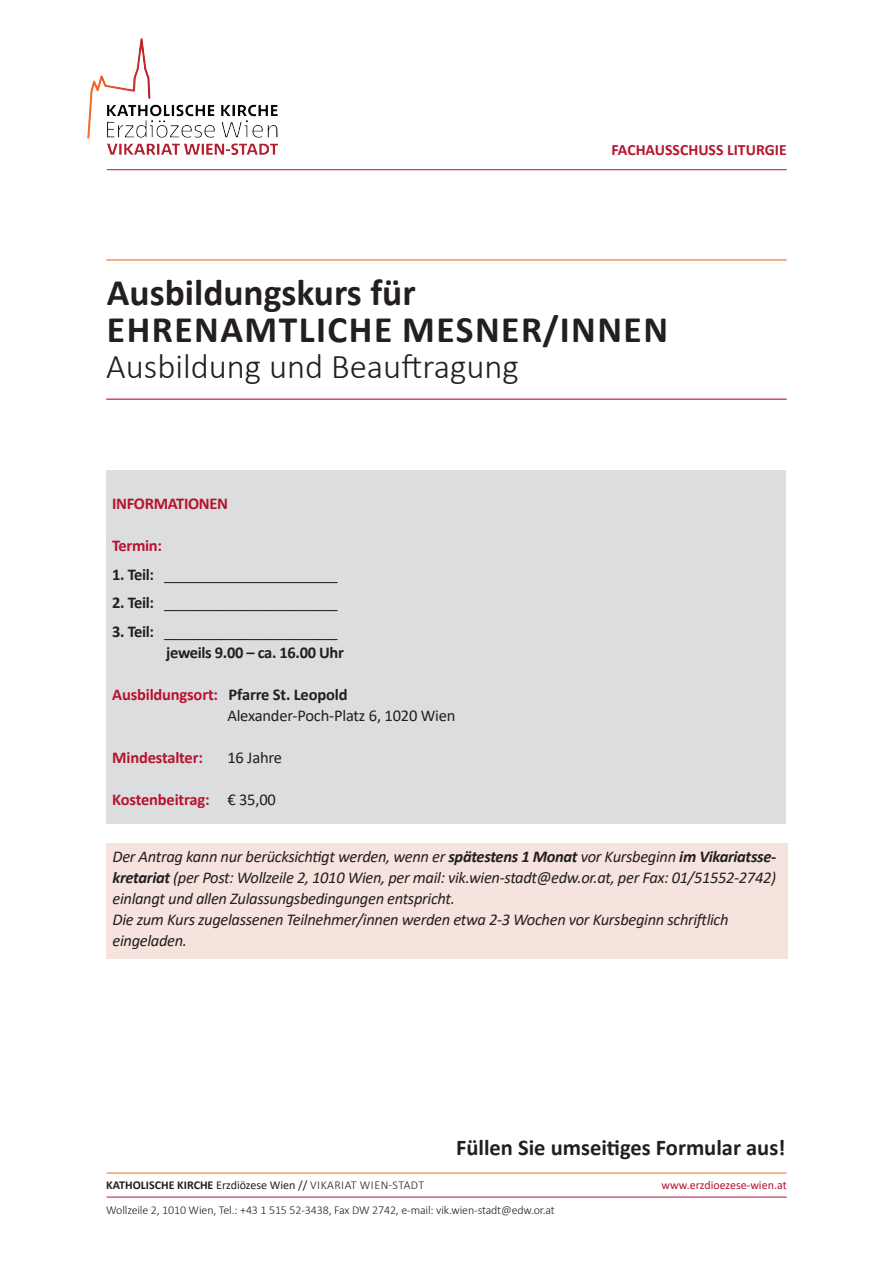
<style>
.page{position:relative;width:893px;height:1263px;background:#fff}
.page>*{position:absolute;margin:0;border:0;box-sizing:border-box;transform-origin:0 0}
.t1{font:700 37.5px/37.5px "Calibri";letter-spacing:.035em;color:#231f20}
.t2{font:300 34.8px "Calibri";color:#231f20}
.t3{font:700 22.5px "Calibri";color:#231f20}
.t4{font:italic 16.5px/21px "Calibri";letter-spacing:-.02em;color:#231f20}
.t5{font:16.5px/21px "Calibri";letter-spacing:-.01em;color:#231f20}
.t6{font:700 16.5px "Calibri";letter-spacing:-.02em;color:#b7132f}
.t7{font:700 16.5px/21px "Calibri";letter-spacing:-.02em;color:#231f20}
.t8{font:700 15.75px "Calibri";color:#b7132f}
.t9{font:300 12px "Calibri";letter-spacing:-.01em;color:#231f20}
.t10{font:300 12px "Calibri";letter-spacing:.04em;color:#231f20}
.t11{font:12px "Calibri";color:#b7132f}
.s1{font-weight:700}
.s2{font-weight:400}
.s3{font-weight:700;color:#b7132f}
.s4{font-weight:400;color:#231f20}
</style>
<div class="page">
<hr style="left:107px;top:1197px;width:680px;height:1px;background:#b7132f">
<hr style="left:107px;top:1173px;width:680px;height:1px;background:#f36e21">
<hr style="left:107px;top:169px;width:680px;height:1px;background:#b7132f">
<div style="left:106px;top:470px;width:680px;height:353px;background:#dcdddf"></div>
<hr style="left:106px;top:399px;width:681px;height:1px;background:#b7132f">
<hr style="left:106px;top:259px;width:681px;height:1px;background:#f36e21">
<div style="left:106px;top:843px;width:681px;height:116px;background:#f6e3dd"></div>
<img style="left:88px;top:38px;width:190px;height:117px">
<p class="t8" style="left:612px;top:139px;width:177px">FACHAUSSCHUSS LITURGIE</p>
<h1 class="t1" style="left:107px;top:273px;width:489px">Ausbildungskurs für<br>EHRENAMTLICHE MESNER/Innen</h1>
<h2 class="t2" style="left:106px;top:345px;width:414px">Ausbildung und Beauftragung</h2>
<p class="t6" style="left:112px;top:492px;width:117px">INFORMATIONEN</p>
<p class="t6" style="left:112px;top:534px;width:51px">Termin:</p>
<p class="t5" style="left:112px;top:564px;width:227px"><span class="s1">1. Teil:</span> ______________________</p>
<p class="t5" style="left:112px;top:592px;width:227px"><span class="s1">2. Teil:</span> ______________________</p>
<p class="t7" style="left:166px;top:621px;width:179px;text-indent:-54px">3. Teil: <span class="s2">______________________ </span>jeweils 9.00 – ca. 16.00 Uhr</p>
<p class="t5" style="left:227px;top:684px;width:230px;text-indent:-115px"><span class="s3">Ausbildungsort:</span> <span class="s1">Pfarre St. Leopold<br></span>Alexander-Poch-Platz 6, 1020 Wien</p>
<p class="t6" style="left:112px;top:746px;width:92px">Mindestalter:</p>
<p class="t5" style="left:227px;top:746px;width:56px">16 Jahre</p>
<p class="t6" style="left:112px;top:788px;width:165px">Kostenbeitrag: <span class="s4">€ 35,00</span></p>
<p class="t4" style="left:113px;top:845px;width:665px">Der Antrag kann nur berücksichtigt werden, wenn er <span class="s1">spätestens 1 Monat</span> vor Kursbeginn <span class="s1">im Vikariatsse&shy;kretariat</span> (per Post: Wollzeile 2, 1010 Wien, per mail: vik.wien-stadt@edw.or.at, per Fax: 01/51552-2742) einlangt und allen Zulassungsbedingungen entspricht.<br>Die zum Kurs zugelassenen Teilnehmer/innen werden etwa 2-3 Wochen vor Kursbeginn schriftlich eingeladen.</p>
<p class="t10" style="left:106px;top:1177px;width:318px"><span class="s1">KATHOLISCHE KIRCHE</span> <span class="s2">Erzdiözese Wien //</span> VIKARIAT wi en-sta dt</p>
<h3 class="t3" style="left:456px;top:1132px;width:331px">Füllen Sie umseitiges Formular aus!</h3>
<p class="t11" style="left:662px;top:1177px;width:127px">www.erzdioezese-wien.at</p>
<p class="t9" style="left:106px;top:1202px;width:450px">Wollzeile 2, 1010 Wien, Tel.: +43 1 515 52-3438, Fax DW 2742, e-mail: vik.wien-stadt@edw.or.at</p>
</div>
